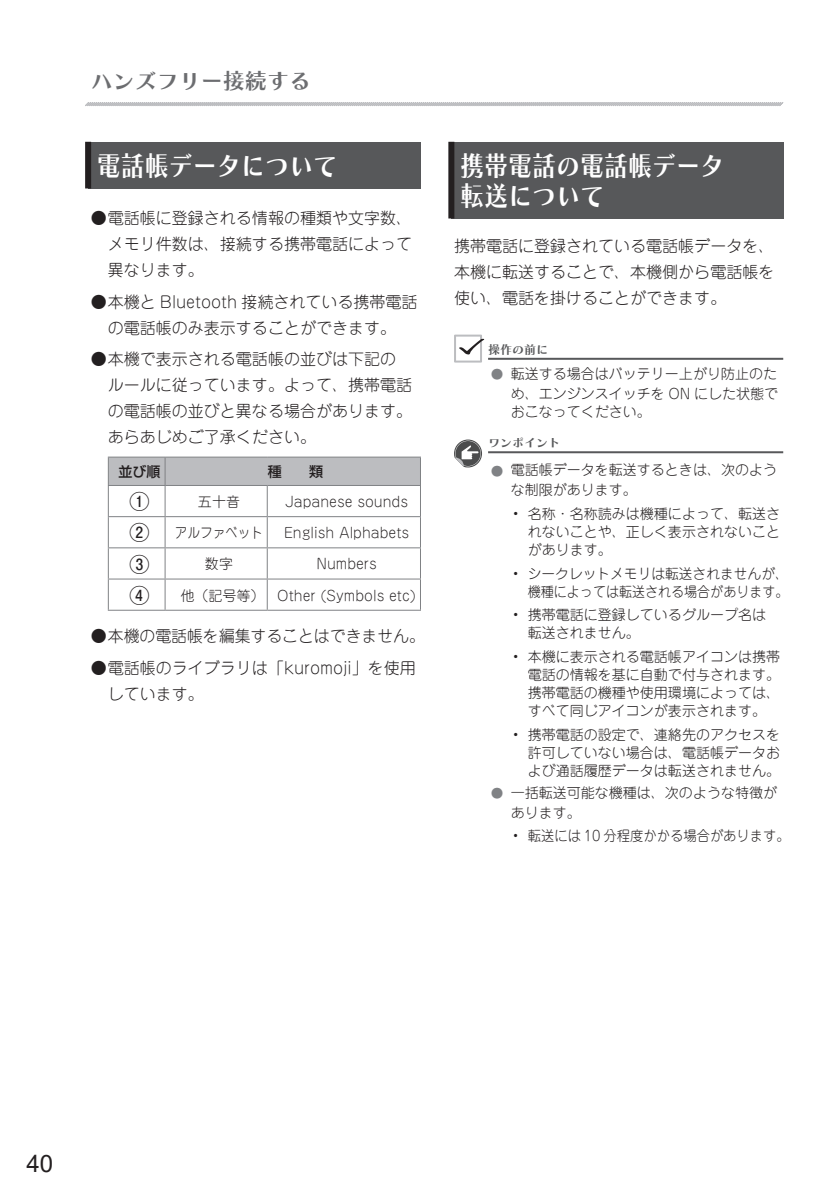
<style>
.page{position:relative;width:840px;height:1191px;background:#fff}
.page>*{position:absolute;margin:0;border:0;box-sizing:border-box;transform-origin:0 0}
.節{font:27.6px/30px "Chiaro Std B";color:#fff;scale:.87 1}
.t1{font:24px "Arial";color:#231f20}
.t2{font:22px "Chiaro Std B";color:#6c6d70}
.表内容{font:700 20px "Futo Go B101 Pro";color:#231f20}
.本文{font:300 16px/26px "Jun 101 Pro";color:#231f20;text-align:justify}
.表内容-2{font:300 14px/18px "Jun 101 Pro";color:#231f20}
.表内容-3{font:300 14px "Jun 101 Pro";color:#231f20;scale:.95 1}
.表内容-4{font:300 14px "Jun 101 Pro";color:#231f20;scale:.9 1}
.表内容-5{font:500 14px "Shin Go Pro";color:#231f20}
.操作の前に_ワンポイントータイトル{font:12px "Chiaro Std B";color:#57585a}
.s1{font-size:18px;color:#808285}
</style>
<div class="page">
<svg style="left:85px;top:102px;width:698px;height:4px;background:#c3c4c6"></svg>
<div style="left:88px;top:142px;width:332px;height:46px;background:#57585a"></div>
<div style="left:85px;top:142px;width:6px;height:46px;background:#231f20"></div>
<div style="left:451px;top:142px;width:332px;height:76px;background:#57585a"></div>
<div style="left:448px;top:142px;width:6px;height:76px;background:#231f20"></div>
<hr style="left:488px;top:358px;width:294px;height:2px;background:#57585a">
<svg style="left:454px;top:334px;width:30px;height:28px"></svg>
<hr style="left:108px;top:456px;width:57px;height:1px;background:#808285">
<hr style="left:165px;top:456px;width:102px;height:1px;background:#808285">
<hr style="left:267px;top:456px;width:154px;height:1px;background:#808285">
<div style="left:108px;top:457px;width:313px;height:28px;background:#bcbdc0"></div>
<hr style="left:108px;top:485px;width:57px;height:1px;background:#808285">
<hr style="left:108px;top:486px;width:1px;height:30px;background:#808285">
<hr style="left:165px;top:485px;width:102px;height:1px;background:#808285">
<hr style="left:164px;top:486px;width:1px;height:30px;background:#808285">
<hr style="left:267px;top:485px;width:154px;height:1px;background:#808285">
<hr style="left:266px;top:486px;width:1px;height:30px;background:#808285">
<hr style="left:420px;top:486px;width:1px;height:30px;background:#808285">
<hr style="left:108px;top:516px;width:57px;height:1px;background:#808285">
<hr style="left:108px;top:517px;width:1px;height:30px;background:#808285">
<hr style="left:165px;top:516px;width:102px;height:1px;background:#808285">
<hr style="left:164px;top:517px;width:1px;height:30px;background:#808285">
<hr style="left:267px;top:516px;width:154px;height:1px;background:#808285">
<hr style="left:266px;top:517px;width:1px;height:30px;background:#808285">
<hr style="left:420px;top:517px;width:1px;height:30px;background:#808285">
<hr style="left:108px;top:547px;width:57px;height:1px;background:#808285">
<hr style="left:108px;top:548px;width:1px;height:30px;background:#808285">
<hr style="left:165px;top:547px;width:102px;height:1px;background:#808285">
<hr style="left:164px;top:548px;width:1px;height:30px;background:#808285">
<hr style="left:267px;top:547px;width:154px;height:1px;background:#808285">
<hr style="left:266px;top:548px;width:1px;height:30px;background:#808285">
<hr style="left:420px;top:548px;width:1px;height:30px;background:#808285">
<hr style="left:108px;top:578px;width:57px;height:1px;background:#808285">
<hr style="left:108px;top:579px;width:1px;height:31px;background:#808285">
<hr style="left:165px;top:578px;width:102px;height:1px;background:#808285">
<hr style="left:164px;top:579px;width:1px;height:31px;background:#808285">
<hr style="left:267px;top:578px;width:154px;height:1px;background:#808285">
<hr style="left:266px;top:579px;width:1px;height:31px;background:#808285">
<hr style="left:420px;top:579px;width:1px;height:31px;background:#808285">
<hr style="left:108px;top:610px;width:57px;height:1px;background:#808285">
<hr style="left:165px;top:610px;width:102px;height:1px;background:#808285">
<hr style="left:267px;top:610px;width:154px;height:1px;background:#808285">
<hr style="left:488px;top:451px;width:294px;height:2px;background:#57585a">
<svg style="left:454px;top:439px;width:27px;height:28px"></svg>
<h3 class="t2" style="left:91px;top:68px;width:222px">ハンズフリー接続する</h3>
<p class="節" style="left:97px;top:150px;width:277px">電話帳データについて</p>
<p class="節" style="left:460px;top:150px;width:305px">携帯電話の電話帳データ転送について</p>
<p class="本文" style="left:454px;top:231px;width:321px">携帯電話に登録されている電話帳データを、本機に転送することで、本機側から電話帳を使い、電話を掛けることができます。</p>
<p class="操作の前に_ワンポイントータイトル" style="left:488px;top:342px;width:61px">操作の前に</p>
<p class="表内容-2" style="left:488px;top:362px;width:291px;line-height:20px;text-align:right"><span class="s1">⿟</span> 転送する場合はバッテリー上がり防止のため、エンジンスイッチを ON にした状態で</p>
<p class="表内容-2" style="left:510px;top:401px;width:141px">おこなってください。</p>
<p class="本文" style="left:108px;top:203px;width:306px;text-indent:-17px">●電話帳に登録される情報の種類や文字数、メモリ件数は、接続する携帯電話によって異なります。</p>
<p class="本文" style="left:91px;top:287px;width:328px;text-align:center">●本機と Bluetooth 接続されている携帯電話の電話帳のみ表示することができます。</p>
<p class="本文" style="left:108px;top:344px;width:306px;text-align:left;text-indent:-17px">●本機で表示される電話帳の並びは下記のルールに従っています。よって、携帯電話の電話帳の並びと異なる場合があります。あらあじめご了承ください。</p>
<p class="表内容-5" style="left:118px;top:460px;width:43px">並び順</p>
<p class="表内容-5" style="left:268px;top:460px;width:15px">種</p>
<p class="表内容-5" style="left:309px;top:460px;width:15px">類</p>
<p class="表内容" style="left:129px;top:486px;width:21px">①</p>
<p class="表内容-2" style="left:198px;top:491px;width:43px">五十音</p>
<p class="表内容-2" style="left:285px;top:491px;width:124px">Japanese sounds</p>
<p class="表内容" style="left:129px;top:517px;width:21px">②</p>
<p class="表内容-4" style="left:175px;top:522px;width:99px">アルファベット</p>
<p class="表内容-2" style="left:284px;top:522px;width:127px">English Alphabets</p>
<p class="表内容" style="left:129px;top:548px;width:21px">③</p>
<p class="表内容-2" style="left:205px;top:553px;width:29px">数字</p>
<p class="表内容-2" style="left:316px;top:553px;width:62px">Numbers</p>
<p class="表内容" style="left:129px;top:579px;width:21px">④</p>
<p class="表内容-2" style="left:180px;top:584px;width:86px">他（記号等）</p>
<p class="表内容-2" style="left:277px;top:584px;width:140px">Other (Symbols etc)</p>
<p class="本文" style="left:91px;top:621px;width:335px">●本機の電話帳を編集することはできません。</p>
<p class="本文" style="left:108px;top:652px;width:309px;text-indent:-17px">●電話帳のライブラリは「kuromoji」を使用しています。</p>
<p class="操作の前に_ワンポイントータイトル" style="left:488px;top:435px;width:73px">ワンポイント</p>
<p class="表内容-2" style="left:510px;top:458px;width:267px;line-height:20px;text-indent:-23px"><span class="s1">⿟</span> 電話帳データを転送するときは、次のような制限があります。</p>
<p class="表内容-2" style="left:527px;top:503px;width:253px;text-align:justify;text-indent:-14px">• 名称・名称読みは機種によって、転送されないことや、正しく表示されないことがあります。</p>
<p class="表内容-2" style="left:513px;top:563px;width:276px;text-align:right">• シークレットメモリは転送されませんが、機種によっては転送される場合があります。</p>
<p class="表内容-2" style="left:527px;top:604px;width:239px;text-indent:-14px">• 携帯電話に登録しているグループ名は転送されません。</p>
<p class="表内容-2" style="left:527px;top:646px;width:253px;text-align:justify;text-indent:-14px">• 本機に表示される電話帳アイコンは携帯電話の情報を基に自動で付与されます。携帯電話の機種や使用環境によっては、すべて同じアイコンが表示されます。</p>
<p class="表内容-2" style="left:527px;top:724px;width:253px;text-align:justify;text-indent:-14px">• 携帯電話の設定で、連絡先のアクセスを許可していない場合は、電話帳データおよび通話履歴データは転送されません。</p>
<p class="表内容-2" style="left:510px;top:780px;width:267px;line-height:20px;text-indent:-23px"><span class="s1">⿟</span> 一括転送可能な機種は、次のような特徴があります。</p>
<p class="表内容-3" style="left:513px;top:824px;width:292px">• 転送には 10 分程度かかる場合があります。</p>
<h2 class="t1" style="left:26px;top:1147px;width:28px">40</h2>
</div>
